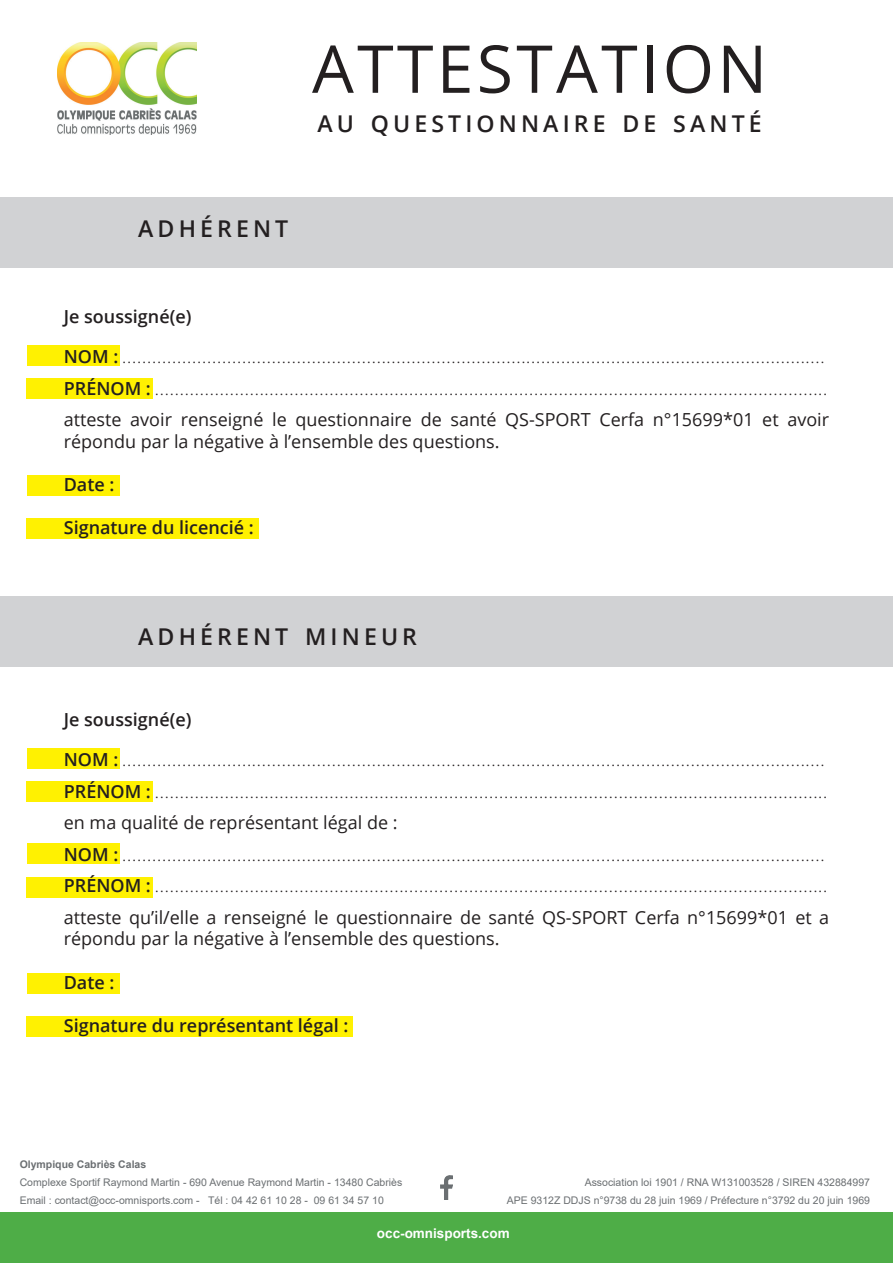
<style>
.page{position:relative;width:893px;height:1263px;background:#fff}
.page>*{position:absolute;margin:0;border:0;box-sizing:border-box;transform-origin:0 0}
.t1{font:66px "Open Sans";letter-spacing:.05em;color:#231f20}
.t2{font:600 23.1px "Open Sans";letter-spacing:.18em;color:#231f20}
.t3{font:18px/21.6px "Open Sans";color:#231f20}
.t4{font:600 18px "Open Sans";color:#231f20}
.t5{font:700 13.5px "Arial";color:#fff}
.t6{font:600 10.5px "Open Sans";color:#231f20}
.t7{font:10.5px/18px "Arial";color:#6b6f72;text-align:right}
.t8{font:700 10.5px "Arial";color:#6b6f72}
.s1{font-size:18px}
</style>
<div class="page">
<div style="left:27px;top:345px;width:92px;height:21px;background:#fff101"></div>
<div style="left:27px;top:748px;width:92px;height:21px;background:#fff101"></div>
<div style="left:27px;top:843px;width:92px;height:21px;background:#fff101"></div>
<div style="left:27px;top:379px;width:126px;height:20px;background:#fff101"></div>
<div style="left:27px;top:781px;width:126px;height:21px;background:#fff101"></div>
<div style="left:27px;top:876px;width:126px;height:21px;background:#fff101"></div>
<div style="left:27px;top:475px;width:92px;height:21px;background:#fff101"></div>
<div style="left:27px;top:973px;width:92px;height:21px;background:#fff101"></div>
<div style="left:27px;top:518px;width:232px;height:21px;background:#fff101"></div>
<div style="left:27px;top:1016px;width:326px;height:21px;background:#fff101"></div>
<div style="left:0;top:198px;width:893px;height:70px;background:#d1d2d4"></div>
<div style="left:0;top:596px;width:893px;height:70px;background:#d1d2d4"></div>
<div style="left:0;top:1212px;width:893px;height:51px;background:#4ead47"></div>
<img style="left:440px;top:1175px;width:13px;height:24px">
<img style="left:58px;top:42px;width:139px;height:93px">
<h1 class="t1" style="left:312px;top:24px;width:457px">ATTESTATION</h1>
<h2 class="t2" style="left:317px;top:107px;width:446px">AU QUESTIONNAIRE DE SANTÉ</h2>
<h2 class="t2" style="left:138px;top:213px;width:152px">ADHÉRENT</h2>
<h3 class="t4" style="left:64px;top:304px;width:129px">Je soussigné(e)</h3>
<p class="t6" style="left:64px;top:352px;width:762px"><span class="s1">NOM :</span> .............................................................................................................................................</p>
<p class="t6" style="left:64px;top:384px;width:765px"><span class="s1">PRÉNOM :</span> .......................................................................................................................................</p>
<h3 class="t3" style="left:64px;top:408px;width:767px">atteste avoir renseigné le questionnaire de santé QS-SPORT Cerfa n°15699*01 et avoir répondu par la négative à l’ensemble des questions.</h3>
<h3 class="t4" style="left:64px;top:472px;width:52px">Date :</h3>
<h3 class="t4" style="left:64px;top:515px;width:192px">Signature du licencié :</h3>
<h2 class="t2" style="left:138px;top:621px;width:280px">ADHÉRENT MINEUR</h2>
<h3 class="t4" style="left:64px;top:707px;width:129px">Je soussigné(e)</h3>
<p class="t6" style="left:64px;top:755px;width:762px"><span class="s1">NOM :</span> .............................................................................................................................................</p>
<p class="t6" style="left:64px;top:787px;width:765px"><span class="s1">PRÉNOM :</span> .......................................................................................................................................</p>
<h3 class="t3" style="left:64px;top:811px;width:335px">en ma qualité de représentant légal de :</h3>
<p class="t6" style="left:64px;top:850px;width:762px"><span class="s1">NOM :</span> .............................................................................................................................................</p>
<p class="t6" style="left:64px;top:881px;width:765px"><span class="s1">PRÉNOM :</span> .......................................................................................................................................</p>
<h3 class="t3" style="left:64px;top:906px;width:767px">atteste qu’il/elle a renseigné le questionnaire de santé QS-SPORT Cerfa n°15699*01 et a répondu par la négative à l’ensemble des questions.</h3>
<h3 class="t4" style="left:64px;top:970px;width:52px">Date :</h3>
<h3 class="t4" style="left:64px;top:1013px;width:286px">Signature du représentant légal :</h3>
<p class="t8" style="left:20px;top:1156px;width:128px">Olympique Cabriès Calas</p>
<p class="t7" style="left:20px;top:1173px;width:384px;text-align:left">Complexe Sportif Raymond Martin - 690 Avenue Raymond Martin - 13480 Cabriès<br>Email : contact@occ-omnisports.com - Tél : 04 42 61 10 28 - 09 61 34 57 10</p>
<p class="t5" style="left:377px;top:1224px;width:134px">occ-omnisports.com</p>
<p class="t7" style="left:507px;top:1173px;width:365px">Association loi 1901 / RNA W131003528 / SIREN 432884997<br>APE 9312Z DDJS n°9738 du 28 juin 1969 / Préfecture n°3792 du 20 juin 1969</p>
</div>
